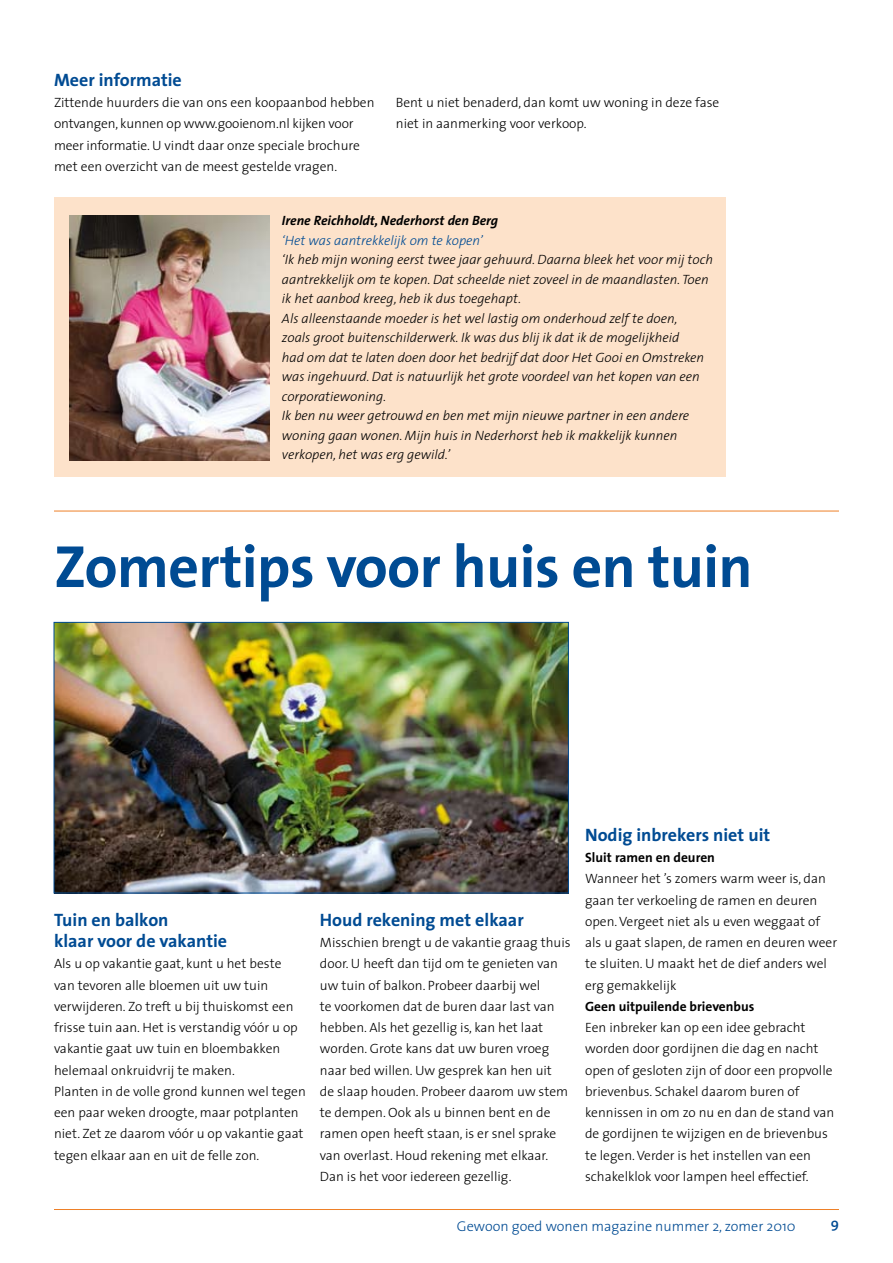
<style>
.page{position:relative;width:893px;height:1263px;background:#fff}
.page>*{position:absolute;margin:0;border:0;box-sizing:border-box;transform-origin:0 0}
.t1{font:700 60px "The Sans";letter-spacing:-.01em;color:#004b93}
.t2{font:700 18px/21.3px "The Sans";color:#004b93}
.t3{font:300 14.25px "The Sans";color:#004b93}
.t4{font:600 14.25px "The Sans";color:#004b93}
.t5{font:300 13.5px/21.3px "The Sans";color:#000}
.t6{font:italic 300 13.5px/19.5px "The Sans";color:#000}
.t7{font:700 13.5px "The Sans";color:#000}
.t8{font:italic 700 13.5px "The Sans";color:#000}
.t9{font:italic 300 13.5px "The Sans";color:#004b93}
</style>
<div class="page">
<hr style="left:54px;top:1209px;width:785px;height:1px;background:#ee8028">
<div style="left:54px;top:197px;width:671px;height:280px;background:#fde2ca"></div>
<img style="left:69px;top:216px;width:200px;height:245px">
<hr style="left:54px;top:511px;width:785px;height:1px;background:#ee8028">
<img style="left:56px;top:624px;width:511px;height:267px">
<div style="left:54px;top:622px;width:515px;height:271px;border:1px solid #004b93"></div>
<h2 class="t2" style="left:54px;top:69px;width:129px">Meer informatie</h2>
<p class="t5" style="left:54px;top:92px;width:322px">Zittende huurders die van ons een koopaanbod hebben ontvangen, kunnen op www.gooienom.nl kijken voor meer informatie. U vindt daar onze speciale brochure met een overzicht van de meest gestelde vragen.</p>
<p class="t5" style="left:396px;top:92px;width:325px">Bent u niet benaderd, dan komt uw woning in deze fase niet in aanmerking voor verkoop.</p>
<p class="t8" style="left:282px;top:209px;width:218px">Irene Reichholdt, Nederhorst den Berg</p>
<p class="t9" style="left:282px;top:229px;width:202px">‘Het was aantrekkelijk om te kopen’</p>
<p class="t6" style="left:282px;top:250px;width:433px">‘Ik heb mijn woning eerst twee jaar gehuurd. Daarna bleek het voor mij toch aantrekkelijk om te kopen. Dat scheelde niet zoveel in de maandlasten. Toen ik het aanbod kreeg, heb ik dus toegehapt.<br>Als alleenstaande moeder is het wel lastig om onderhoud zelf te doen,<br>zoals groot buitenschilderwerk. Ik was dus blij ik dat ik de mogelijkheid<br>had om dat te laten doen door het bedrijf dat door Het Gooi en Omstreken was ingehuurd. Dat is natuurlijk het grote voordeel van het kopen van een corporatiewoning.<br>Ik ben nu weer getrouwd en ben met mijn nieuwe partner in een andere woning gaan wonen. Mijn huis in Nederhorst heb ik makkelijk kunnen verkopen, het was erg gewild.’</p>
<h1 class="t1" style="left:54px;top:516px;width:700px">Zomertips voor huis en tuin</h1>
<h2 class="t2" style="left:54px;top:908px;width:175px">Tuin en balkon<br>klaar voor de vakantie</h2>
<p class="t5" style="left:54px;top:953px;width:253px">Als u op vakantie gaat, kunt u het beste<br>van tevoren alle bloemen uit uw tuin verwijderen. Zo treft u bij thuiskomst een frisse tuin aan. Het is verstandig vóór u op vakantie gaat uw tuin en bloembakken helemaal onkruidvrij te maken.<br>Planten in de volle grond kunnen wel tegen een paar weken droogte, maar potplanten niet. Zet ze daarom vóór u op vakantie gaat tegen elkaar aan en uit de felle zon.</p>
<h2 class="t2" style="left:320px;top:908px;width:205px">Houd rekening met elkaar</h2>
<p class="t5" style="left:320px;top:931px;width:252px">Misschien brengt u de vakantie graag thuis door. U heeft dan tijd om te genieten van uw tuin of balkon. Probeer daarbij wel<br>te voorkomen dat de buren daar last van hebben. Als het gezellig is, kan het laat worden. Grote kans dat uw buren vroeg naar bed willen. Uw gesprek kan hen uit<br>de slaap houden. Probeer daarom uw stem te dempen. Ook als u binnen bent en de ramen open heeft staan, is er snel sprake van overlast. Houd rekening met elkaar.<br>Dan is het voor iedereen gezellig.</p>
<h2 class="t2" style="left:585px;top:823px;width:187px">Nodig inbrekers niet uit</h2>
<p class="t7" style="left:585px;top:846px;width:131px">Sluit ramen en deuren</p>
<p class="t5" style="left:585px;top:867px;width:254px">Wanneer het ’s zomers warm weer is, dan gaan ter verkoeling de ramen en deuren open. Vergeet niet als u even weggaat of als u gaat slapen, de ramen en deuren weer te sluiten. U maakt het de dief anders wel erg gemakkelijk</p>
<p class="t7" style="left:585px;top:995px;width:171px">Geen uitpuilende brievenbus</p>
<p class="t5" style="left:585px;top:1016px;width:251px">Een inbreker kan op een idee gebracht worden door gordijnen die dag en nacht open of gesloten zijn of door een propvolle brievenbus. Schakel daarom buren of kennissen in om zo nu en dan de stand van de gordijnen te wijzigen en de brievenbus te legen. Verder is het instellen van een schakelklok voor lampen heel effectief.</p>
<p class="t3" style="left:457px;top:1214px;width:340px">Gewoon goed wonen magazine nummer 2, zomer 2010</p>
<p class="t4" style="left:831px;top:1211px;width:10px">9</p>
</div>
